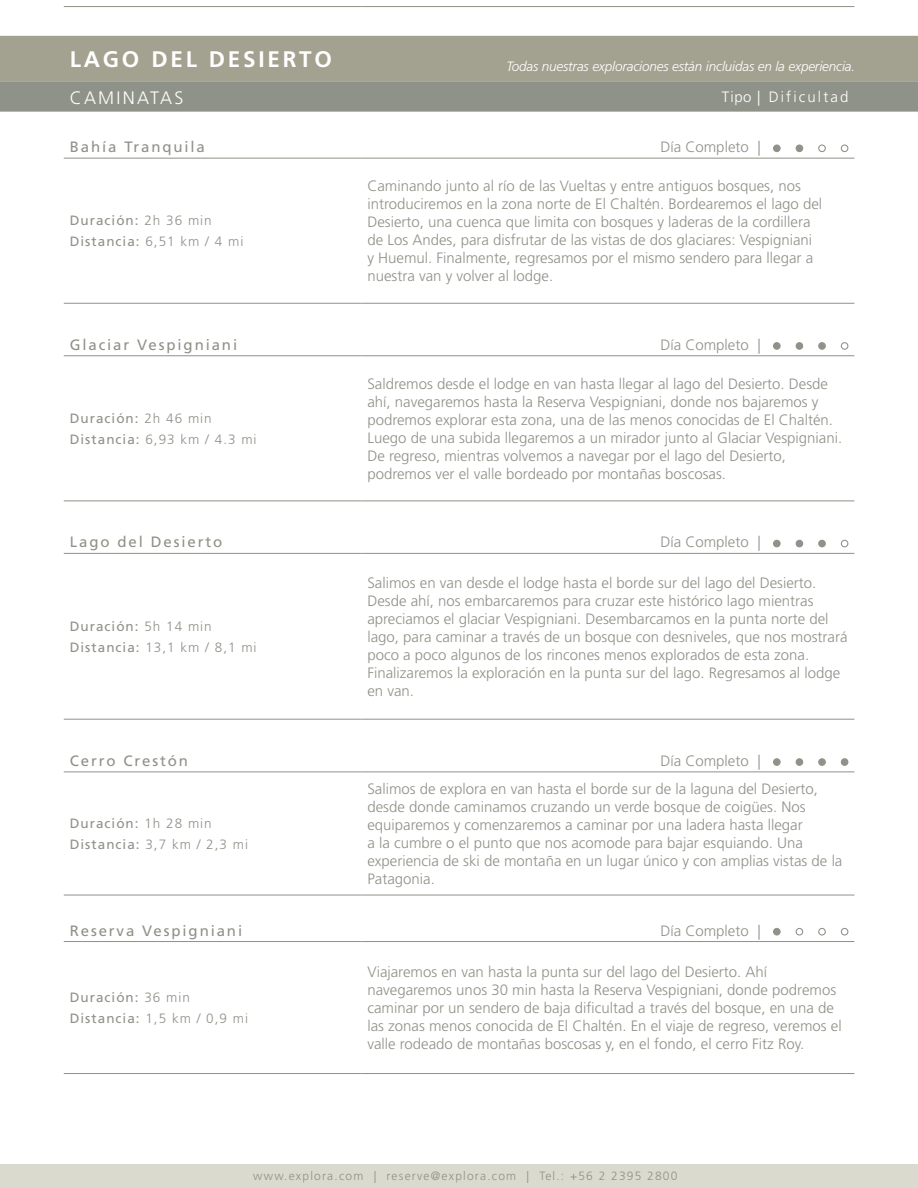
<style>
.page{position:relative;width:918px;height:1188px;background:#fff}
.page>*{position:absolute;margin:0;border:0;box-sizing:border-box;transform-origin:0 0}
.t1{font:700 22.5px "Frutiger LT Std";letter-spacing:.125em;color:#fff}
.t2{font:300 18px "Frutiger LT Std";letter-spacing:.125em;color:#fff}
.t3{font:300 15px/18px "Frutiger LT Std";color:#8f9288}
.t4{font:15px "Frutiger LT Std";letter-spacing:.125em;color:#8f9288}
.t5{font:300 15px "Frutiger LT Std";letter-spacing:.14em;color:#fff}
.t6{font:13.5px/21px "Frutiger LT Std";letter-spacing:.075em;color:#8f9288}
.t7{font:italic 300 13.5px "Frutiger LT Std";letter-spacing:-.01em;color:#fff}
.t8{font:300 12px "Frutiger LT Std";letter-spacing:.1em;color:#8f9288}
.s1{font-style:italic}
.s2{font-weight:300}
</style>
<div class="page">
<div style="left:0;top:1164px;width:918px;height:24px;background:#dbdacf"></div>
<hr style="left:64px;top:6px;width:297px;height:1px;background:#8f9288">
<hr style="left:361px;top:6px;width:493px;height:1px;background:#8f9288">
<svg style="left:0;top:36px;width:918px;height:76px;background:#9b9b8c"></svg>
<hr style="left:64px;top:158px;width:297px;height:1px;background:#8f9288">
<hr style="left:361px;top:158px;width:493px;height:1px;background:#8f9288">
<hr style="left:64px;top:303px;width:297px;height:1px;background:#8f9288">
<hr style="left:361px;top:303px;width:493px;height:1px;background:#8f9288">
<div style="left:774px;top:145px;width:6px;height:7px;background:#8f9288;border-radius:50%"></div>
<div style="left:773px;top:144px;width:8px;height:8px;border:1px solid #8f9288;border-radius:50%"></div>
<div style="left:796px;top:145px;width:7px;height:7px;background:#8f9288;border-radius:50%"></div>
<div style="left:796px;top:144px;width:7px;height:8px;border:1px solid #8f9288;border-radius:50%"></div>
<div style="left:818px;top:144px;width:8px;height:8px;border:1px solid #8f9288;border-radius:50%"></div>
<div style="left:841px;top:144px;width:7px;height:8px;border:1px solid #8f9288;border-radius:50%"></div>
<hr style="left:64px;top:356px;width:297px;height:1px;background:#8f9288">
<hr style="left:361px;top:356px;width:493px;height:1px;background:#8f9288">
<hr style="left:64px;top:501px;width:297px;height:1px;background:#8f9288">
<hr style="left:361px;top:501px;width:493px;height:1px;background:#8f9288">
<svg style="left:775px;top:344px;width:4px;height:4px"></svg>
<div style="left:773px;top:342px;width:8px;height:8px;border:1px solid #8f9288;border-radius:50%"></div>
<div style="left:796px;top:343px;width:7px;height:6px;background:#8f9288;border-radius:50%"></div>
<div style="left:796px;top:342px;width:7px;height:8px;border:1px solid #8f9288;border-radius:50%"></div>
<svg style="left:820px;top:344px;width:4px;height:4px"></svg>
<div style="left:818px;top:342px;width:8px;height:8px;border:1px solid #8f9288;border-radius:50%"></div>
<div style="left:841px;top:342px;width:7px;height:8px;border:1px solid #8f9288;border-radius:50%"></div>
<hr style="left:64px;top:553px;width:297px;height:1px;background:#8f9288">
<hr style="left:361px;top:553px;width:493px;height:1px;background:#8f9288">
<hr style="left:64px;top:719px;width:297px;height:1px;background:#8f9288">
<hr style="left:361px;top:719px;width:493px;height:1px;background:#8f9288">
<div style="left:774px;top:540px;width:6px;height:7px;background:#8f9288;border-radius:50%"></div>
<div style="left:773px;top:540px;width:8px;height:7px;border:1px solid #8f9288;border-radius:50%"></div>
<div style="left:796px;top:540px;width:7px;height:7px;background:#8f9288;border-radius:50%"></div>
<div style="left:796px;top:540px;width:7px;height:7px;border:1px solid #8f9288;border-radius:50%"></div>
<div style="left:819px;top:540px;width:6px;height:7px;background:#8f9288;border-radius:50%"></div>
<div style="left:818px;top:540px;width:8px;height:7px;border:1px solid #8f9288;border-radius:50%"></div>
<div style="left:841px;top:540px;width:7px;height:7px;border:1px solid #8f9288;border-radius:50%"></div>
<hr style="left:64px;top:772px;width:297px;height:1px;background:#8f9288">
<hr style="left:361px;top:772px;width:493px;height:1px;background:#8f9288">
<hr style="left:64px;top:895px;width:297px;height:1px;background:#8f9288">
<hr style="left:361px;top:895px;width:493px;height:1px;background:#8f9288">
<hr style="left:64px;top:941px;width:297px;height:1px;background:#8f9288">
<hr style="left:361px;top:941px;width:493px;height:1px;background:#8f9288">
<hr style="left:64px;top:1073px;width:297px;height:1px;background:#8f9288">
<hr style="left:361px;top:1073px;width:493px;height:1px;background:#8f9288">
<svg style="left:775px;top:760px;width:4px;height:4px"></svg>
<div style="left:773px;top:758px;width:8px;height:8px;border:1px solid #8f9288;border-radius:50%"></div>
<div style="left:796px;top:759px;width:7px;height:6px;background:#8f9288;border-radius:50%"></div>
<div style="left:796px;top:758px;width:7px;height:8px;border:1px solid #8f9288;border-radius:50%"></div>
<svg style="left:820px;top:760px;width:4px;height:4px"></svg>
<div style="left:818px;top:758px;width:8px;height:8px;border:1px solid #8f9288;border-radius:50%"></div>
<div style="left:841px;top:759px;width:7px;height:6px;background:#8f9288;border-radius:50%"></div>
<div style="left:841px;top:758px;width:7px;height:8px;border:1px solid #8f9288;border-radius:50%"></div>
<div style="left:774px;top:928px;width:6px;height:7px;background:#8f9288;border-radius:50%"></div>
<div style="left:773px;top:928px;width:8px;height:8px;border:1px solid #8f9288;border-radius:50%"></div>
<div style="left:796px;top:928px;width:7px;height:8px;border:1px solid #8f9288;border-radius:50%"></div>
<div style="left:818px;top:928px;width:8px;height:8px;border:1px solid #8f9288;border-radius:50%"></div>
<div style="left:841px;top:928px;width:7px;height:8px;border:1px solid #8f9288;border-radius:50%"></div>
<h1 class="t1" style="left:70px;top:46px;width:264px">LAGO DEL DESIERTO</h1>
<p class="t2" style="left:70px;top:87px;width:115px">CAMINATAS</p>
<p class="t5" style="left:722px;top:89px;width:128px">Tipo | Dificultad</p>
<p class="t4" style="left:70px;top:138px;width:137px">Bahía Tranquila</p>
<p class="t3" style="left:660px;top:138px;width:102px">Día Completo <span class="s1">|</span></p>
<p class="t7" style="left:506px;top:58px;width:350px">Todas nuestras exploraciones están incluidas en la experiencia.</p>
<p class="t6" style="left:70px;top:210px;width:175px">Duración: <span class="s2">2h 36 min<br></span>Distancia: <span class="s2">6,51 km / 4 mi</span></p>
<p class="t3" style="left:367px;top:177px;width:456px">Caminando junto al río de las Vueltas y entre antiguos bosques, nos introduciremos en la zona norte de El Chaltén. Bordearemos el lago del Desierto, una cuenca que limita con bosques y laderas de la cordillera de Los Andes, para disfrutar de las vistas de dos glaciares: Vespigniani y Huemul. Finalmente, regresamos por el mismo sendero para llegar a nuestra van y volver al lodge.</p>
<p class="t4" style="left:70px;top:336px;width:169px">Glaciar Vespigniani</p>
<p class="t3" style="left:660px;top:336px;width:102px">Día Completo <span class="s1">|</span></p>
<p class="t6" style="left:70px;top:408px;width:188px">Duración: <span class="s2">2h 46 min<br></span>Distancia: <span class="s2">6,93 km / 4.3 mi</span></p>
<p class="t3" style="left:367px;top:375px;width:476px">Saldremos desde el lodge en van hasta llegar al lago del Desierto. Desde ahí, navegaremos hasta la Reserva Vespigniani, donde nos bajaremos y podremos explorar esta zona, una de las menos conocidas de El Chaltén.<br>Luego de una subida llegaremos a un mirador junto al Glaciar Vespigniani.<br>De regreso, mientras volvemos a navegar por el lago del Desierto, podremos ver el valle bordeado por montañas boscosas.</p>
<p class="t4" style="left:70px;top:533px;width:154px">Lago del Desierto</p>
<p class="t3" style="left:660px;top:533px;width:102px">Día Completo <span class="s1">|</span></p>
<p class="t6" style="left:70px;top:616px;width:188px">Duración: <span class="s2">5h 14 min<br></span>Distancia: <span class="s2">13,1 km / 8,1 mi</span></p>
<p class="t3" style="left:367px;top:574px;width:482px">Salimos en van desde el lodge hasta el borde sur del lago del Desierto.<br>Desde ahí, nos embarcaremos para cruzar este histórico lago mientras apreciamos el glaciar Vespigniani. Desembarcamos en la punta norte del lago, para caminar a través de un bosque con desniveles, que nos mostrará poco a poco algunos de los rincones menos explorados de esta zona.<br>Finalizaremos la exploración en la punta sur del lago. Regresamos al lodge en van.</p>
<p class="t4" style="left:70px;top:752px;width:120px">Cerro Crestón</p>
<p class="t3" style="left:660px;top:752px;width:102px">Día Completo <span class="s1">|</span></p>
<p class="t6" style="left:70px;top:813px;width:180px">Duración: <span class="s2">1h 28 min<br></span>Distancia: <span class="s2">3,7 km / 2,3 mi</span></p>
<p class="t3" style="left:367px;top:780px;width:477px">Salimos de explora en van hasta el borde sur de la laguna del Desierto, desde donde caminamos cruzando un verde bosque de coigües. Nos equiparemos y comenzaremos a caminar por una ladera hasta llegar<br>a la cumbre o el punto que nos acomode para bajar esquiando. Una experiencia de ski de montaña en un lugar único y con amplias vistas de la Patagonia.</p>
<p class="t4" style="left:70px;top:922px;width:174px">Reserva Vespigniani</p>
<p class="t3" style="left:660px;top:922px;width:102px">Día Completo <span class="s1">|</span></p>
<p class="t6" style="left:70px;top:987px;width:180px">Duración: <span class="s2">36 min<br></span>Distancia: <span class="s2">1,5 km / 0,9 mi</span></p>
<p class="t3" style="left:367px;top:963px;width:476px">Viajaremos en van hasta la punta sur del lago del Desierto. Ahí navegaremos unos 30 min hasta la Reserva Vespigniani, donde podremos caminar por un sendero de baja dificultad a través del bosque, en una de las zonas menos conocida de El Chaltén. En el viaje de regreso, veremos el valle rodeado de montañas boscosas y, en el fondo, el cerro Fitz Roy.</p>
<p class="t8" style="left:253px;top:1169px;width:426px">www.explora.com | reserve@explora.com | Tel.: +56 2 2395 2800</p>
</div>
